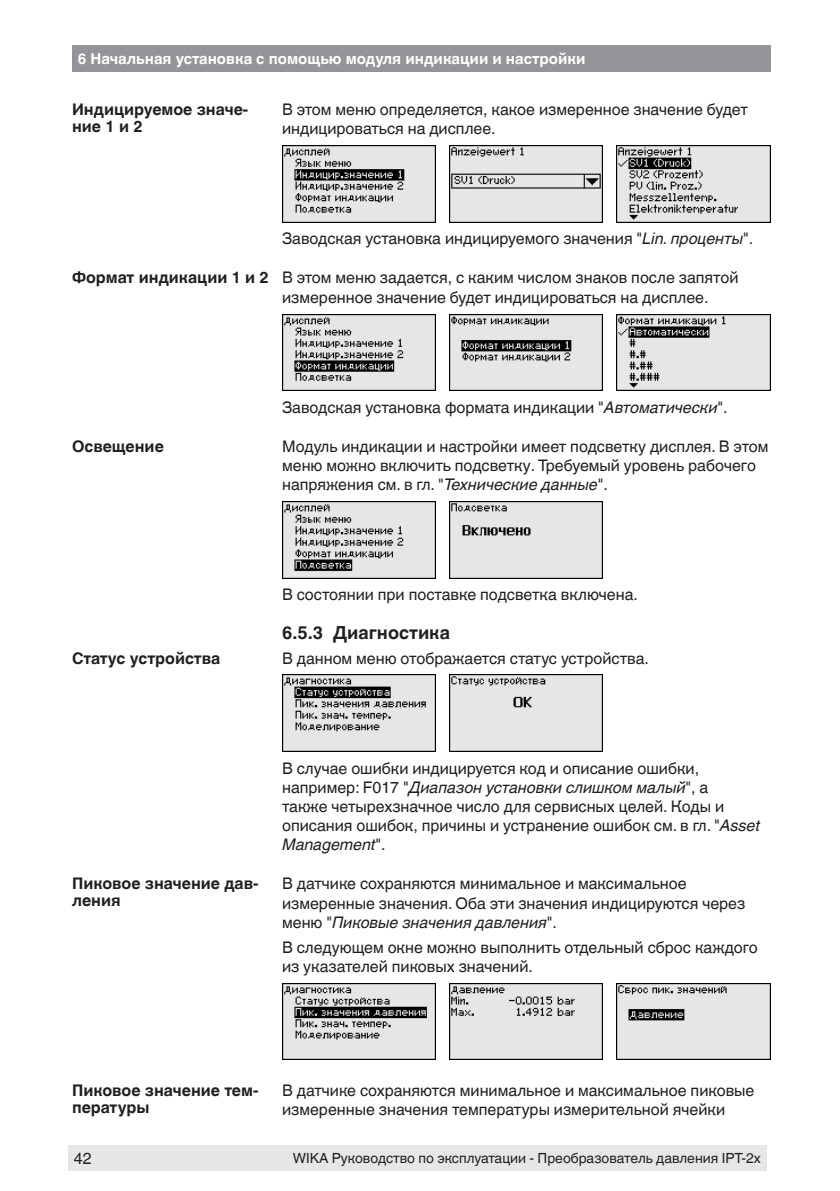
<style>
.page{position:relative;width:840px;height:1191px;background:#fff}
.page>*{position:absolute;margin:0;border:0;box-sizing:border-box;transform-origin:0 0}
.titel_unterkapitel_n{font:700 18px "Helvetica Linotype";color:#231f20}
.absatz_normal_margin{font:16px/19.2px "Helvetica Linotype";color:#231f20}
.absatz_normal{font:16px/19.2px "Helvetica Linotype";color:#231f20}
.marginaltext{font:700 16px/17px "Helvetica Linotype";color:#231f20}
.K1_Wika{font:700 15px "Helvetica Linotype";color:#fff}
.Fuss_F_right{font:14px "Helvetica Linotype";color:#231f20}
.s1{font-style:italic}
</style>
<div class="page">
<div style="left:68px;top:1145px;width:43px;height:26px;background:#e6e7e9"></div>
<div style="left:72px;top:45px;width:697px;height:27px;background:#939598"></div>
<div style="left:111px;top:1145px;width:655px;height:26px;background:#e6e7e9"></div>
<img style="left:282px;top:146px;width:153px;height:76px">
<img style="left:449px;top:146px;width:153px;height:76px">
<img style="left:616px;top:146px;width:153px;height:76px">
<img style="left:282px;top:314px;width:153px;height:76px">
<img style="left:449px;top:314px;width:153px;height:76px">
<img style="left:616px;top:314px;width:153px;height:76px">
<img style="left:282px;top:501px;width:153px;height:77px">
<img style="left:449px;top:501px;width:153px;height:77px">
<img style="left:282px;top:675px;width:153px;height:76px">
<img style="left:449px;top:675px;width:153px;height:76px">
<img style="left:282px;top:983px;width:153px;height:76px">
<img style="left:449px;top:983px;width:153px;height:76px">
<img style="left:616px;top:983px;width:153px;height:76px">
<p class="K1_Wika" style="left:78px;top:50px;width:509px">6 Начальная установка с помощью модуля индикации и настройки</p>
<p class="marginaltext" style="left:72px;top:101px;width:177px">Индицируемое значе&shy;ние 1 и 2</p>
<p class="absatz_normal_margin" style="left:282px;top:100px;width:467px">В этом меню определяется, какое измеренное значение будет индицироваться на дисплее.</p>
<p class="marginaltext" style="left:72px;top:269px;width:198px">Формат индикации 1 и 2</p>
<p class="absatz_normal" style="left:282px;top:229px;width:472px">Заводская установка индицируемого значения "<span class="s1">Lin. проценты</span>".</p>
<p class="absatz_normal_margin" style="left:282px;top:268px;width:457px">В этом меню задается, с каким числом знаков после запятой измеренное значение будет индицироваться на дисплее.</p>
<p class="marginaltext" style="left:72px;top:438px;width:93px">Освещение</p>
<p class="absatz_normal" style="left:282px;top:397px;width:447px">Заводская установка формата индикации "<span class="s1">Автоматически</span>".</p>
<p class="absatz_normal_margin" style="left:282px;top:436px;width:487px">Модуль индикации и настройки имеет подсветку дисплея. В этом меню можно включить подсветку. Требуемый уровень рабочего напряжения см. в гл. "<span class="s1">Технические данные</span>".</p>
<p class="marginaltext" style="left:72px;top:649px;width:150px">Статус устройства</p>
<p class="absatz_normal" style="left:282px;top:585px;width:357px">В состоянии при поставке подсветка включена.</p>
<p class="titel_unterkapitel_n" style="left:282px;top:622px;width:169px">6.5.3 Диагностика</p>
<p class="absatz_normal" style="left:282px;top:648px;width:368px">В данном меню отображается статус устройства.</p>
<p class="marginaltext" style="left:72px;top:875px;width:188px">Пиковое значение дав&shy;ления</p>
<p class="absatz_normal" style="left:282px;top:758px;width:479px">В случае ошибки индицируется код и описание ошибки, например: F017 "<span class="s1">Диапазон установки слишком малый</span>", а<br>также четырехзначное число для сервисных целей. Коды и описания ошибок, причины и устранение ошибок см. в гл. "<span class="s1">Asset Management</span>".</p>
<p class="absatz_normal_margin" style="left:282px;top:874px;width:464px">В датчике сохраняются минимальное и максимальное измеренные значения. Оба эти значения индицируются через меню "<span class="s1">Пиковые значения давления</span>".</p>
<p class="absatz_normal" style="left:282px;top:937px;width:477px">В следующем окне можно выполнить отдельный сброс каждого из указателей пиковых значений.</p>
<p class="marginaltext" style="left:72px;top:1082px;width:188px">Пиковое значение тем&shy;пературы</p>
<p class="absatz_normal" style="left:74px;top:1149px;width:19px">42</p>
<p class="absatz_normal_margin" style="left:282px;top:1081px;width:473px">В датчике сохраняются минимальное и максимальное пиковые измеренные значения температуры измерительной ячейки</p>
<p class="Fuss_F_right" style="left:292px;top:1150px;width:469px">WIKA Руководство по эксплуатации - Преобразователь давления IPT-2x</p>
</div>
